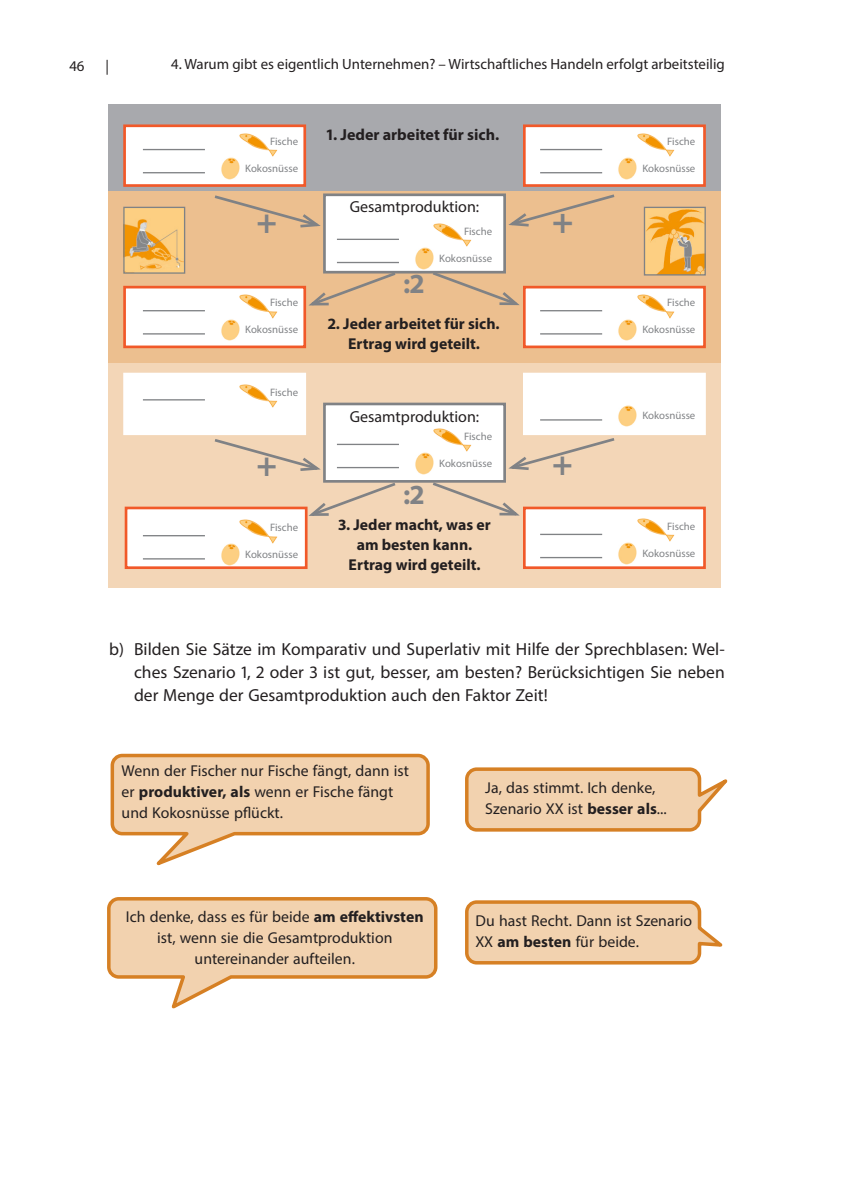
<style>
.page{position:relative;width:844px;height:1191px;background:#fff}
.page>*{position:absolute;margin:0;border:0;box-sizing:border-box;transform-origin:0 0}
.t1{font:700 34.48px "Myriad Pro";color:#808285}
.t2{font:700 27.65px "Myriad Pro";color:#808285}
.t3{font:17.5px/22.8px "Myriad Pro";color:#231f20;text-align:justify}
.t4{font:15.92px "Myriad Pro";color:#231f20}
.t5{font:700 15.92px "Myriad Pro";color:#231f20}
.t6{font:15.75px/21px "Myriad Pro";color:#231f20}
.t7{font:700 15.75px/19.6px "Myriad Pro";color:#231f20;text-align:center}
.t8{font:14.88px "Myriad Pro";color:#231f20}
.t9{font:10.85px "Myriad Pro";color:#808285}
.s1{font-weight:700}
</style>
<div class="page">
<svg style="left:465px;top:767px;width:263px;height:65px;background:#efcca5"></svg>
<svg style="left:465px;top:900px;width:258px;height:65px;background:#efcba4"></svg>
<svg style="left:110px;top:753px;width:320px;height:113px"></svg>
<svg style="left:107px;top:897px;width:331px;height:112px"></svg>
<div style="left:108px;top:104px;width:612px;height:87px;background:#a8a9ad"></div>
<div style="left:108px;top:363px;width:612px;height:224px;background:#f3d6b7"></div>
<div style="left:108px;top:191px;width:612px;height:172px;background:#ecbf8f"></div>
<div style="left:324px;top:195px;width:180px;height:77px;background:#fff"></div>
<div style="left:323px;top:193px;width:183px;height:80px;border:3px solid #808285"></div>
<div style="left:324px;top:404px;width:180px;height:77px;background:#fff"></div>
<div style="left:323px;top:402px;width:183px;height:81px;border:3px solid #808285"></div>
<div style="left:124px;top:126px;width:181px;height:59px;background:#fff"></div>
<div style="left:123px;top:124px;width:183px;height:63px;border:3px solid #f15929"></div>
<div style="left:124px;top:374px;width:181px;height:60px;background:#fff"></div>
<div style="left:123px;top:373px;width:183px;height:62px;border:3px solid #fff"></div>
<div style="left:126px;top:508px;width:180px;height:59px;background:#fff"></div>
<div style="left:125px;top:506px;width:182px;height:63px;border:3px solid #f15929"></div>
<div style="left:124px;top:287px;width:181px;height:60px;background:#fff"></div>
<div style="left:123px;top:286px;width:183px;height:62px;border:3px solid #f15929"></div>
<div style="left:524px;top:126px;width:180px;height:59px;background:#fff"></div>
<div style="left:523px;top:124px;width:182px;height:63px;border:3px solid #f15929"></div>
<div style="left:524px;top:374px;width:180px;height:60px;background:#fff"></div>
<div style="left:523px;top:373px;width:182px;height:62px;border:3px solid #fff"></div>
<div style="left:524px;top:287px;width:180px;height:60px;background:#fff"></div>
<div style="left:523px;top:286px;width:182px;height:62px;border:3px solid #f15929"></div>
<div style="left:524px;top:508px;width:180px;height:59px;background:#fff"></div>
<div style="left:523px;top:506px;width:182px;height:63px;border:3px solid #f15929"></div>
<svg style="left:214px;top:193px;width:110px;height:36px"></svg>
<svg style="left:214px;top:437px;width:110px;height:35px"></svg>
<svg style="left:305px;top:270px;width:93px;height:37px"></svg>
<svg style="left:305px;top:480px;width:93px;height:38px"></svg>
<svg style="left:429px;top:270px;width:91px;height:36px"></svg>
<img style="left:645px;top:209px;width:58px;height:64px">
<div style="left:643px;top:207px;width:62px;height:68px;border:1px solid #808285"></div>
<img style="left:125px;top:209px;width:58px;height:63px">
<div style="left:123px;top:207px;width:62px;height:67px;border:1px solid #808285"></div>
<img style="left:240px;top:134px;width:37px;height:23px">
<img style="left:221px;top:157px;width:19px;height:23px">
<hr style="left:143px;top:149px;width:62px;height:1px;background:#808285">
<hr style="left:143px;top:172px;width:62px;height:1px;background:#808285">
<img style="left:240px;top:295px;width:37px;height:23px">
<img style="left:221px;top:319px;width:19px;height:22px">
<hr style="left:143px;top:310px;width:62px;height:1px;background:#808285">
<hr style="left:143px;top:333px;width:62px;height:1px;background:#808285">
<img style="left:240px;top:384px;width:37px;height:23px">
<hr style="left:143px;top:399px;width:62px;height:1px;background:#808285">
<img style="left:240px;top:520px;width:37px;height:23px">
<img style="left:220px;top:543px;width:20px;height:23px">
<hr style="left:143px;top:535px;width:62px;height:1px;background:#808285">
<hr style="left:143px;top:558px;width:62px;height:1px;background:#808285">
<img style="left:434px;top:223px;width:37px;height:24px">
<img style="left:415px;top:247px;width:19px;height:22px">
<hr style="left:337px;top:239px;width:62px;height:1px;background:#808285">
<hr style="left:337px;top:262px;width:62px;height:1px;background:#808285">
<img style="left:434px;top:428px;width:22px;height:8px">
<img style="left:415px;top:452px;width:14px;height:22px">
<hr style="left:337px;top:444px;width:62px;height:1px;background:#808285">
<hr style="left:337px;top:467px;width:62px;height:1px;background:#808285">
<img style="left:637px;top:134px;width:37px;height:23px">
<img style="left:618px;top:157px;width:19px;height:23px">
<hr style="left:540px;top:149px;width:62px;height:1px;background:#808285">
<hr style="left:540px;top:172px;width:62px;height:1px;background:#808285">
<img style="left:637px;top:295px;width:37px;height:23px">
<img style="left:618px;top:319px;width:19px;height:22px">
<hr style="left:540px;top:310px;width:62px;height:1px;background:#808285">
<hr style="left:540px;top:333px;width:62px;height:1px;background:#808285">
<img style="left:618px;top:405px;width:19px;height:22px">
<hr style="left:540px;top:419px;width:62px;height:1px;background:#808285">
<img style="left:637px;top:518px;width:37px;height:24px">
<img style="left:618px;top:542px;width:19px;height:22px">
<hr style="left:540px;top:534px;width:62px;height:1px;background:#808285">
<hr style="left:540px;top:557px;width:62px;height:1px;background:#808285">
<svg style="left:504px;top:193px;width:111px;height:40px"></svg>
<svg style="left:429px;top:436px;width:188px;height:81px"></svg>
<p class="t8" style="left:69px;top:60px;width:17px">46</p>
<p class="t8" style="left:106px;top:60px;width:5px">|</p>
<p class="t8" style="left:171px;top:59px;width:555px">4. Warum gibt es eigentlich Unternehmen? – Wirtschaftliches Handeln erfolgt arbeitsteilig</p>
<p class="t9" style="left:270px;top:137px;width:30px">Fische</p>
<p class="t9" style="left:245px;top:164px;width:54px">Kokosnüsse</p>
<h1 class="t1" style="left:256px;top:208px;width:22px">+</h1>
<p class="t9" style="left:270px;top:299px;width:30px">Fische</p>
<p class="t9" style="left:245px;top:325px;width:54px">Kokosnüsse</p>
<p class="t9" style="left:270px;top:388px;width:30px">Fische</p>
<h1 class="t1" style="left:256px;top:451px;width:22px">+</h1>
<p class="t9" style="left:270px;top:523px;width:30px">Fische</p>
<p class="t9" style="left:245px;top:550px;width:54px">Kokosnüsse</p>
<p class="t5" style="left:327px;top:128px;width:174px">1. Jeder arbeitet für sich.</p>
<p class="t4" style="left:350px;top:201px;width:131px">Gesamtproduktion:</p>
<h2 class="t2" style="left:403px;top:273px;width:22px">:2</h2>
<p class="t9" style="left:464px;top:227px;width:30px">Fische</p>
<p class="t9" style="left:439px;top:254px;width:54px">Kokosnüsse</p>
<p class="t7" style="left:328px;top:315px;width:173px">2. Jeder arbeitet für sich.<br>Ertrag wird geteilt.</p>
<p class="t4" style="left:350px;top:410px;width:131px">Gesamtproduktion:</p>
<h2 class="t2" style="left:403px;top:483px;width:22px">:2</h2>
<p class="t9" style="left:464px;top:432px;width:30px">Fische</p>
<p class="t9" style="left:439px;top:459px;width:54px">Kokosnüsse</p>
<p class="t7" style="left:338px;top:516px;width:154px">3. Jeder macht, was er am besten kann.<br>Ertrag wird geteilt.</p>
<p class="t9" style="left:667px;top:137px;width:30px">Fische</p>
<p class="t9" style="left:642px;top:164px;width:54px">Kokosnüsse</p>
<p class="t9" style="left:667px;top:299px;width:30px">Fische</p>
<p class="t9" style="left:642px;top:325px;width:54px">Kokosnüsse</p>
<p class="t9" style="left:642px;top:411px;width:54px">Kokosnüsse</p>
<p class="t9" style="left:667px;top:522px;width:30px">Fische</p>
<p class="t9" style="left:642px;top:549px;width:54px">Kokosnüsse</p>
<p class="t3" style="left:134px;top:639px;width:592px;text-indent:-25px">b) Bilden Sie Sätze im Komparativ und Superlativ mit Hilfe der Sprechblasen: Wel&shy;ches Szenario 1, 2 oder 3 ist gut, besser, am besten? Berücksichtigen Sie neben der Menge der Gesamtproduktion auch den Faktor Zeit!</p>
<p class="t6" style="left:122px;top:761px;width:289px">Wenn der Fischer nur Fische fängt, dann ist er <span class="s1">produktiver, als</span> wenn er Fische fängt und Kokosnüsse pflückt.</p>
<p class="t6" style="left:126px;top:907px;width:299px;text-align:center">Ich denke, dass es für beide <span class="s1">am effektivsten </span>ist, wenn sie die Gesamtproduktion untereinander aufteilen.</p>
<p class="t6" style="left:485px;top:778px;width:183px">Ja, das stimmt. Ich denke,<br>Szenario XX ist <span class="s1">besser als</span>...</p>
<p class="t6" style="left:475px;top:912px;width:218px">Du hast Recht. Dann ist Szenario<br>XX <span class="s1">am besten</span> für beide.</p>
</div>
